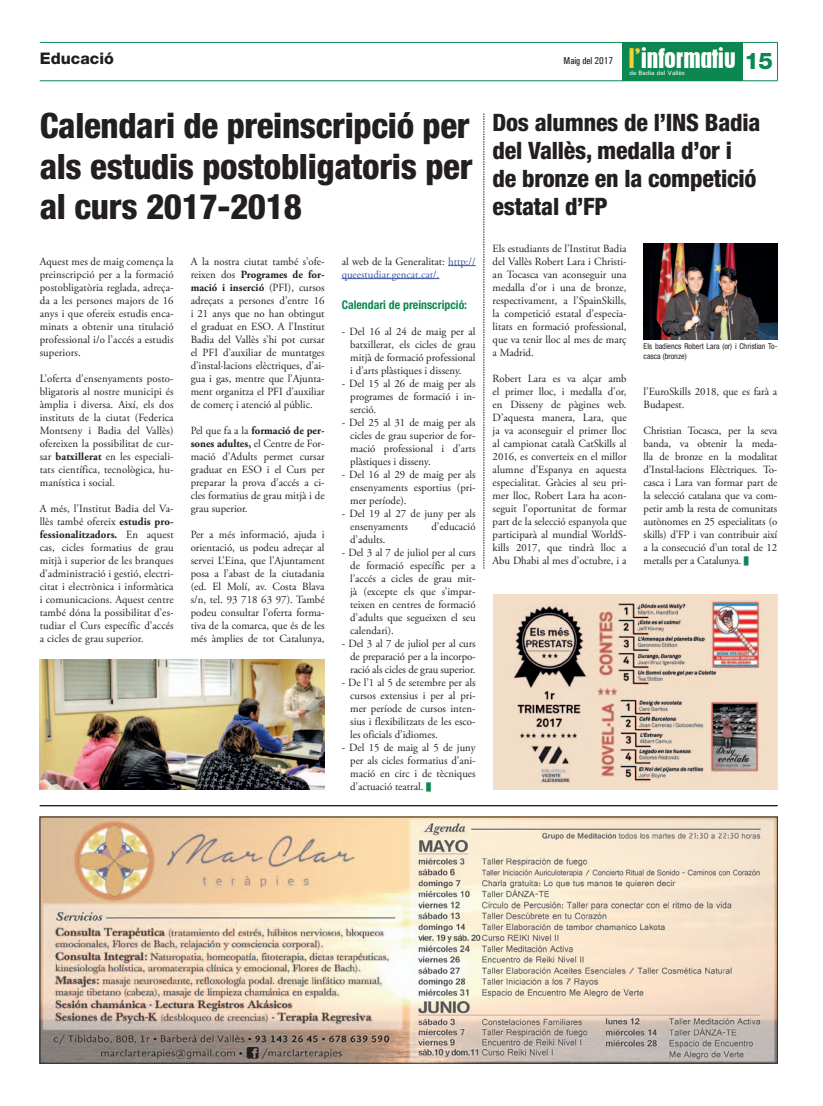
<style>
.page{position:relative;width:823px;height:1106px;background:#fff}
.page>*{position:absolute;margin:0;border:0;box-sizing:border-box;transform-origin:0 0}
.t1{font:800 condensed 35px/40px "Helvetica Neue LT Std";letter-spacing:-.01em;color:#231f20;text-align:justify}
.t2{font:800 condensed 24px/28px "Helvetica Neue LT Std";letter-spacing:-.01em;color:#231f20}
.t3{font:22.3px "Pilsen Plakat";color:#fff}
.t4{font:800 16px "Helvetica Neue LT Std";color:#231f20}
.t5{font:700 condensed 12px "Helvetica Neue LT Std";color:#0d8750}
.t6{font:11px/13px "Adobe Garamond Pro";color:#231f20;text-align:justify}
.t7{font:11px/13px "Adobe Garamond Pro";color:#3853a3}
.t8{font:500 condensed 10px "Univers";color:#231f20}
.t9{font:condensed 8px/10px "Helvetica Neue LT Std";color:#231f20}
.t10{font:500 6.4px "Univers";color:#fff}
.s1{color:#f2d231}
.s2{font-family:"Helvetica Neue LT Std";font-weight:800;font-size:23px;color:#0d8750}
.s3{font-weight:700}
.s4{color:#231f20}
.s5{color:#0d8750}
</style>
<div class="page">
<img style="left:42px;top:818px;width:733px;height:243px">
<hr style="left:40px;top:805px;width:737px;height:1px;background:#231f20">
<hr style="left:40px;top:42px;width:737px;height:1px;background:#0d8750">
<hr style="left:40px;top:81px;width:737px;height:1px;background:#0d8750">
<hr style="left:776px;top:42px;width:1px;height:39px;background:#0d8750">
<div style="left:621px;top:42px;width:121px;height:39px;background:#0d8750"></div>
<img style="left:643px;top:243px;width:133px;height:96px">
<div style="left:492px;top:594px;width:284px;height:195px;background:#f3dfc8"></div>
<img style="left:513px;top:601px;width:247px;height:182px">
<svg style="left:448px;top:265px;width:27px;height:1px"></svg>
<hr style="left:341px;top:278px;width:98px;height:1px;background:#3853a3">
<img style="left:40px;top:659px;width:284px;height:130px">
<svg style="left:483px;top:113px;width:1px;height:455px"></svg>
<h3 class="t4" style="left:40px;top:49px;width:76px">Educació</h3>
<p class="t8" style="left:563px;top:55px;width:51px">Maig del 2017</p>
<h3 class="t3" style="left:628px;top:40px;width:146px"><span class="s1">l'</span>informatiu <span class="s2">15</span></h3>
<p class="t10" style="left:629px;top:69px;width:57px">de Badia del Vallès</p>
<h1 class="t1" style="left:40px;top:105px;width:434px">Calendari de preinscripció per als estudis postobligatoris per al curs 2017-2018</h1>
<h2 class="t2" style="left:492px;top:108px;width:269px">Dos alumnes de l’INS Badia del Vallès, medalla d’or i de bronze en la competició estatal d’FP</h2>
<p class="t6" style="left:492px;top:242px;width:135px">Els estudiants de l’Institut Badia del Vallès Robert Lara i Christi&shy;an Tocasca van aconseguir una medalla d’or i una de bronze, respectivament, a l’SpainSkills, la competició estatal d’especia&shy;litats en formació professional, que va tenir lloc al mes de març a Madrid.</p>
<p class="t6" style="left:492px;top:372px;width:135px">Robert Lara es va alçar amb el primer lloc, i medalla d’or, en Disseny de pàgines web.<br>D’aquesta manera, Lara, que ja va aconseguir el primer lloc al campionat català CatSkills al 2016, es converteix en el millor alumne d’Espanya en aquesta especialitat. Gràcies al seu pri&shy;mer lloc, Robert Lara ha acon&shy;seguit l’oportunitat de formar part de la selecció espanyola que participarà al mundial WorldS&shy;kills 2017, que tindrà lloc a Abu Dhabi al mes d’octubre, i a</p>
<p class="t6" style="left:190px;top:255px;width:135px">A la nostra ciutat també s’ofe&shy;reixen dos <span class="s3">Programes de for&shy;mació i inserció</span> (PFI), cursos adreçats a persones d’entre 16 i 21 anys que no han obtingut el graduat en ESO. A l’Institut Badia del Vallès s’hi pot cursar el PFI d’auxiliar de muntatges d’instal·lacions elèctriques, d’ai&shy;gua i gas, mentre que l’Ajunta&shy;ment organitza el PFI d’auxiliar de comerç i atenció al públic.</p>
<p class="t6" style="left:190px;top:424px;width:135px">Pel que fa a la <span class="s3">formació de per&shy;sones adultes,</span> el Centre de For&shy;mació d’Adults permet cursar graduat en ESO i el Curs per preparar la prova d’accés a ci&shy;cles formatius de grau mitjà i de grau superior.</p>
<p class="t6" style="left:190px;top:528px;width:135px">Per a més informació, ajuda i orientació, us podeu adreçar al servei L’Eina, que l’Ajuntament posa a l’abast de la ciutadania (ed. El Molí, av. Costa Blava s/n, tel. 93 718 63 97). També podeu consultar l’oferta forma&shy;tiva de la comarca, que és de les més àmplies de tot Catalunya,</p>
<p class="t7" style="left:341px;top:255px;width:135px"><span class="s4">al web de la Generalitat:</span> http:// queestudiar.gencat.cat/.</p>
<p class="t5" style="left:341px;top:297px;width:127px">Calendari de preinscripció:</p>
<p class="t6" style="left:350px;top:325px;width:127px;text-indent:-9px">- Del 16 al 24 de maig per al batxillerat, els cicles de grau mitjà de formació professional i d’arts plàstiques i disseny.</p>
<p class="t6" style="left:350px;top:377px;width:127px;text-indent:-9px">- Del 15 al 26 de maig per als programes de formació i in&shy;serció.</p>
<p class="t6" style="left:350px;top:416px;width:127px;text-indent:-9px">- Del 25 al 31 de maig per als cicles de grau superior de for&shy;mació professional i d’arts plàstiques i disseny.</p>
<p class="t6" style="left:350px;top:468px;width:127px;text-indent:-9px">- Del 16 al 29 de maig per als ensenyaments esportius (pri&shy;mer període).</p>
<p class="t6" style="left:350px;top:507px;width:127px;text-indent:-9px">- Del 19 al 27 de juny per als ensenyaments</p>
<p class="t6" style="left:40px;top:255px;width:135px">Aquest mes de maig comença la preinscripció per a la formació postobligatòria reglada, adreça&shy;da a les persones majors de 16 anys i que ofereix estudis enca&shy;minats a obtenir una titulació professional i/o l’accés a estudis superiors.</p>
<p class="t6" style="left:40px;top:372px;width:135px">L’oferta d’ensenyaments posto&shy;bligatoris al nostre municipi és àmplia i diversa. Així, els dos instituts de la ciutat (Federica Montseny i Badia del Vallès) ofereixen la possibilitat de cur&shy;sar <span class="s3">batxillerat</span> en les especiali&shy;tats científica, tecnològica, hu&shy;manística i social.</p>
<p class="t6" style="left:40px;top:502px;width:135px">A més, l’Institut Badia del Va&shy;llès també ofereix <span class="s3">estudis pro&shy;fessionalitzadors.</span> En aquest cas, cicles formatius de grau mitjà i superior de les branques d’administració i gestió, electri&shy;citat i electrònica i informàtica i comunicacions. Aquest centre també dóna la possibilitat d’es&shy;tudiar el Curs específic d’accés a cicles de grau superior.</p>
<p class="t9" style="left:643px;top:341px;width:135px">Els badiencs Robert Lara (or) i Christian To&shy;casca (bronze)</p>
<p class="t6" style="left:643px;top:385px;width:135px">l’EuroSkills 2018, que es farà a<br>Budapest.</p>
<p class="t6" style="left:643px;top:424px;width:135px">Christian Tocasca, per la seva banda, va obtenir la meda&shy;lla de bronze en la modalitat d’Instal·lacions Elèctriques. To&shy;casca i Lara van formar part de la selecció catalana que va com&shy;petir amb la resta de comunitats autònomes en 25 especialitats (o skills) d’FP i van contribuir així a la consecució d’un total de 12 metalls per a Catalunya. <span class="s5">■</span></p>
<p class="t6" style="left:431px;top:520px;width:46px">d’educació</p>
<p class="t6" style="left:350px;top:533px;width:37px">d’adults.</p>
<p class="t6" style="left:350px;top:546px;width:127px;text-indent:-9px">- Del 3 al 7 de juliol per al curs de formació específic per a l’accés a cicles de grau mit&shy;jà (excepte els que s’impar&shy;teixen en centres de formació d’adults que segueixen el seu calendari).</p>
<p class="t6" style="left:350px;top:637px;width:127px;text-indent:-9px">- Del 3 al 7 de juliol per al curs de preparació per a la incorpo&shy;ració als cicles de grau superior.</p>
<p class="t6" style="left:350px;top:676px;width:127px;text-indent:-9px">- De l’1 al 5 de setembre per als cursos extensius i per al pri&shy;mer període de cursos inten&shy;sius i flexibilitzats de les esco&shy;les oficials d’idiomes.</p>
<p class="t6" style="left:350px;top:741px;width:127px;text-indent:-9px">- Del 15 de maig al 5 de juny per als cicles formatius d’ani&shy;mació en circ i de tècniques d’actuació teatral. <span class="s5">■</span></p>
</div>
